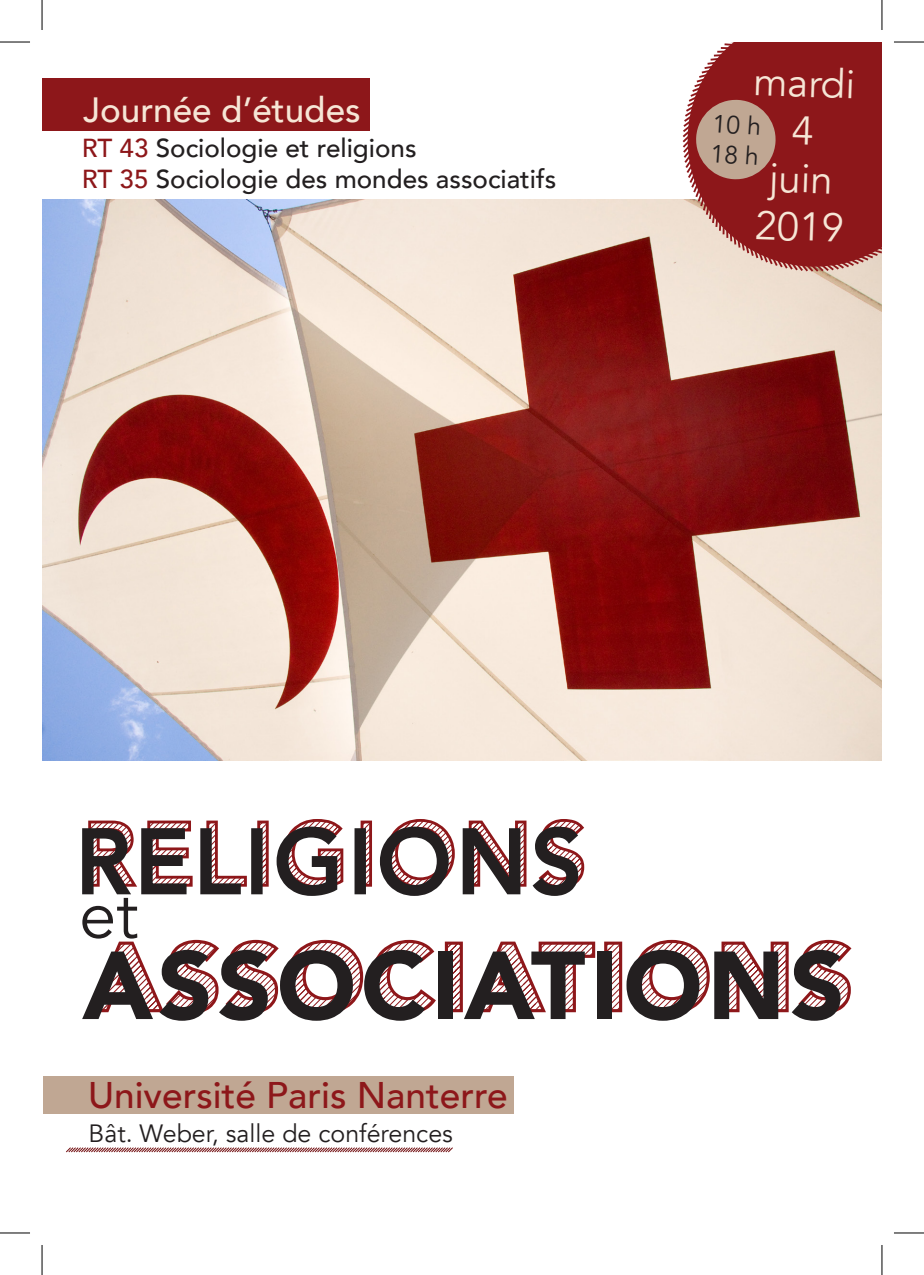
<style>
.page{position:relative;width:924px;height:1275px;background:#fff}
.page>*{position:absolute;margin:0;border:0;box-sizing:border-box;transform-origin:0 0}
.t1{font:900 95.4px "Avenir";letter-spacing:.05em;color:#231f20}
.t2{font:66.4px "Avenir";color:#231f20}
.t3{font:40px/48px "Avenir";color:#f6e6d6;text-align:center}
.t4{font:500 37px "Avenir";color:#8d171a}
.t5{font:500 35px "Avenir";color:#f6e6d6}
.t6{font:500 26px/31.2px "Avenir";color:#231f20}
.t7{font:25px "Avenir";color:#231f20}
.s1{color:#8d171a}
</style>
<div class="page">
<img style="left:43px;top:199px;width:838px;height:562px">
<div style="left:42px;top:78px;width:327px;height:52px;background:#8d171a"></div>
<div style="left:43px;top:1076px;width:470px;height:38px;background:#c0a793"></div>
<svg style="left:66px;top:1147px;width:387px;height:6px"></svg>
<svg style="left:88px;top:940px;width:348px;height:74px"></svg>
<svg style="left:448px;top:945px;width:10px;height:63px"></svg>
<div style="left:444px;top:941px;width:18px;height:71px;border:3px solid #8e171a"></div>
<svg style="left:470px;top:941px;width:126px;height:72px"></svg>
<svg style="left:608px;top:945px;width:10px;height:63px"></svg>
<div style="left:604px;top:941px;width:18px;height:71px;border:3px solid #8e171a"></div>
<svg style="left:633px;top:940px;width:77px;height:74px"></svg>
<svg style="left:721px;top:941px;width:68px;height:72px"></svg>
<svg style="left:798px;top:940px;width:53px;height:74px"></svg>
<svg style="left:261px;top:824px;width:3px;height:58px"></svg>
<div style="left:257px;top:820px;width:11px;height:66px;border:3px solid #8e171a"></div>
<svg style="left:364px;top:824px;width:4px;height:58px"></svg>
<div style="left:360px;top:820px;width:12px;height:66px;border:3px solid #8e171a"></div>
<svg style="left:82px;top:820px;width:165px;height:75px"></svg>
<div style="left:252px;top:829px;width:9px;height:64px;background:#231f20"></div>
<div style="left:251px;top:828px;width:11px;height:66px;border:3px solid #231f20"></div>
<svg style="left:276px;top:819px;width:68px;height:77px"></svg>
<div style="left:356px;top:829px;width:8px;height:64px;background:#231f20"></div>
<div style="left:354px;top:828px;width:12px;height:66px;border:3px solid #231f20"></div>
<svg style="left:379px;top:819px;width:205px;height:77px"></svg>
<hr style="left:0;top:42px;width:30px;height:1px;background:#000">
<hr style="left:893px;top:42px;width:30px;height:1px;background:#000">
<hr style="left:0;top:1232px;width:30px;height:1px;background:#000">
<hr style="left:893px;top:1232px;width:30px;height:1px;background:#000">
<hr style="left:42px;top:0;width:1px;height:30px;background:#000">
<hr style="left:42px;top:1245px;width:1px;height:30px;background:#000">
<hr style="left:881px;top:0;width:1px;height:30px;background:#000">
<hr style="left:881px;top:1245px;width:1px;height:30px;background:#000">
<svg style="left:680px;top:42px;width:201px;height:232px;background:#a24746"></svg>
<p class="t5" style="left:83px;top:79px;width:279px">Journée d’études</p>
<p class="t6" style="left:82px;top:131px;width:475px"><span class="s1">RT 43</span> Sociologie et religions<br><span class="s1">RT 35</span> Sociologie des mondes associatifs</p>
<p class="t3" style="left:754px;top:58px;width:103px;rotate:2deg">mardi<br>4<br>juin<br>2019</p>
<p class="t2" style="left:79px;top:875px;width:61px">et</p>
<p class="t1" style="left:82px;top:904px;width:763px">ASSOCIATIONS</p>
<p class="t4" style="left:88px;top:1063px;width:421px">Université Paris Nanterre</p>
<p class="t7" style="left:89px;top:1118px;width:365px">Bât. Weber, salle de conférences</p>
</div>
